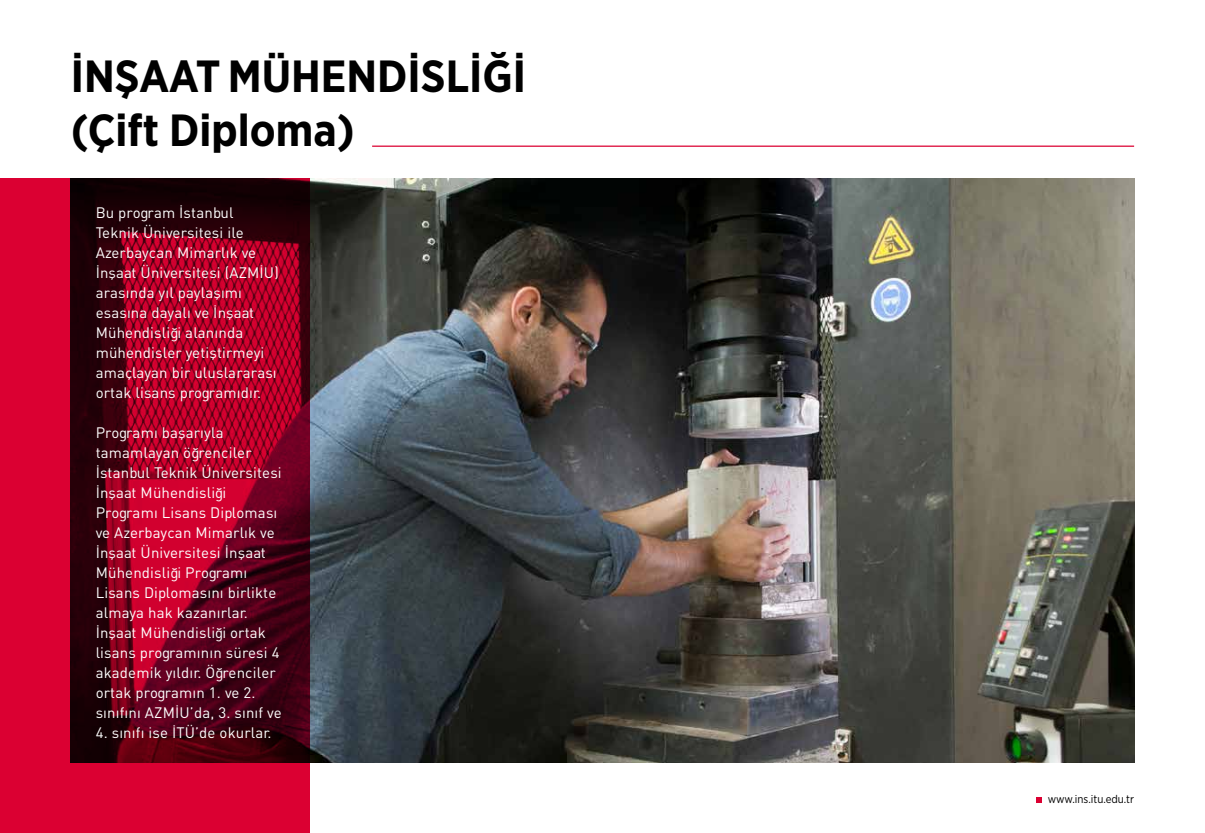
<style>
.page{position:relative;width:1205px;height:833px;background:#fff}
.page>*{position:absolute;margin:0;border:0;box-sizing:border-box;transform-origin:0 0}
.t1{font:700 45px/53.8px "Gotham Narrow";color:#000}
.t2{font:15px/20px "DIN Tr";letter-spacing:.01em;color:#fff}
.t3{font:11.25px "Gotham Narrow";color:#000}
</style>
<div class="page">
<svg style="left:1036px;top:797px;width:6px;height:6px"></svg>
<img style="left:310px;top:179px;width:824px;height:583px">
<svg style="left:0;top:179px;width:310px;height:654px;background:#8d0020"></svg>
<hr style="left:372px;top:146px;width:762px;height:1px;background:#db0032">
<h1 class="t1" style="left:71px;top:49px;width:457px">İNŞAAT MÜHENDİSLİĞİ (Çift Diploma)</h1>
<p class="t2" style="left:96px;top:202px;width:185px">Bu program İstanbul<br>Teknik Üniversitesi ile<br>Azerbaycan Mimarlık ve<br>İnşaat Üniversitesi (AZMİU) arasında yıl paylaşımı esasına dayalı ve İnşaat<br>Mühendisliği alanında mühendisler yetiştirmeyi amaçlayan bir uluslararası ortak lisans programıdır.</p>
<p class="t2" style="left:96px;top:422px;width:188px">Programı başarıyla tamamlayan öğrenciler<br>İstanbul Teknik Üniversitesi<br>İnşaat Mühendisliği<br>Programı Lisans Diploması ve Azerbaycan Mimarlık ve<br>İnşaat Üniversitesi İnşaat<br>Mühendisliği Programı<br>Lisans Diplomasını birlikte almaya hak kazanırlar.<br>İnşaat Mühendisliği ortak lisans programının süresi 4 akademik yıldır. Öğrenciler ortak programın 1. ve 2. sınıfını AZMİU’da, 3. sınıf ve</p>
<p class="t2" style="left:96px;top:722px;width:177px">4. sınıfı ise İTÜ’de okurlar.</p>
<p class="t3" style="left:1048px;top:792px;width:88px">www.ins.itu.edu.tr</p>
</div>
